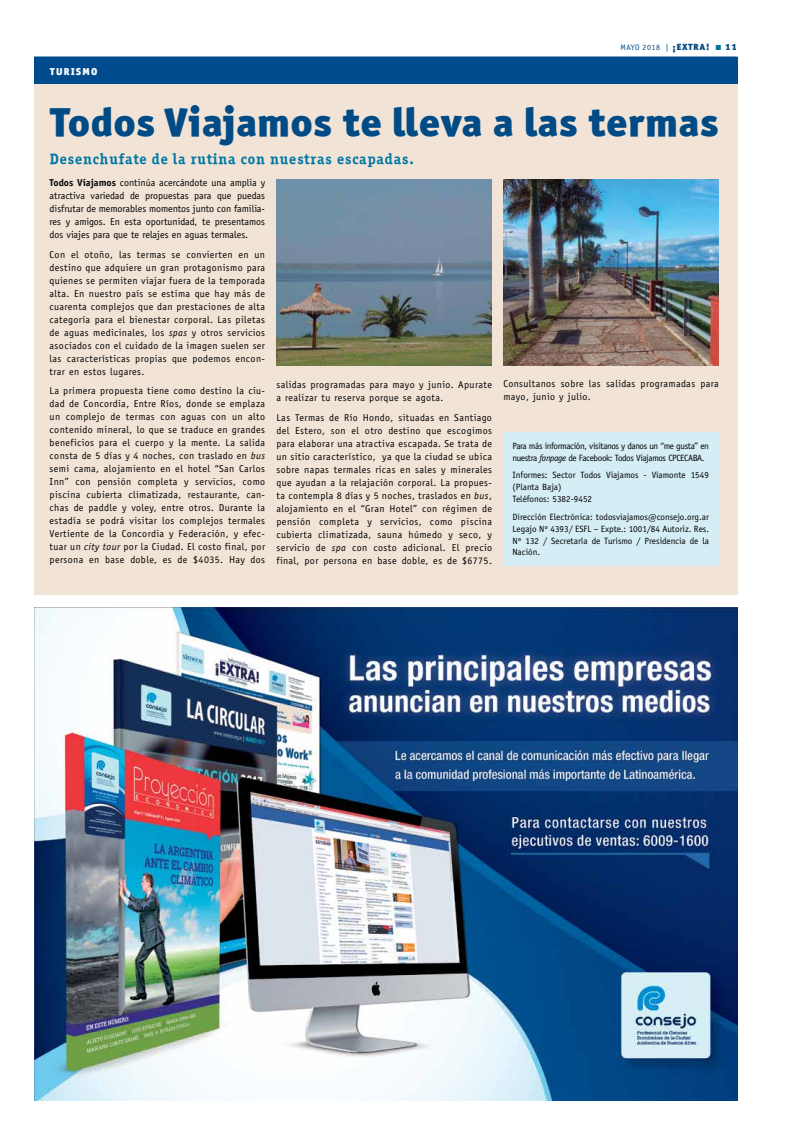
<style>
.page{position:relative;width:794px;height:1134px;background:#fff}
.page>*{position:absolute;margin:0;border:0;box-sizing:border-box;transform-origin:0 0}
.t1{font:40.5px "Officina San Blk OSITCTT Black";letter-spacing:.01em;color:#004b85}
.t2{font:700 15px "Officina Serif";letter-spacing:.06em;color:#0076a3}
.t3{font:10px/13px "Officina Sans";letter-spacing:.04em;color:#000;text-align:justify}
.t4{font:900 10px "Officina San ITC";color:#fff}
.t5{font:9.1px/11.9px "Officina Sans";letter-spacing:-.02em;color:#000;text-align:justify}
.t6{font:9.1px/11.9px "Officina Sans";letter-spacing:-.04em;color:#000}
.t7{font:9.1px/11.9px "Officina Sans";color:#000}
.t8{font:900 9px "Officina San ITC";color:#004780}
.t9{font:8px "Officina San ITC";letter-spacing:.06em;color:#004b85}
.s1{font-size:9px;color:#0076a3}
.s2{font-weight:900;font-size:9px;color:#004780}
.s3{font-weight:700}
.s4{font-style:italic}
</style>
<div class="page">
<div style="left:34px;top:81px;width:703px;height:513px;background:#f1e4d7"></div>
<div style="left:503px;top:432px;width:216px;height:134px;background:#d5eef6"></div>
<img style="left:34px;top:608px;width:703px;height:492px">
<div style="left:34px;top:57px;width:703px;height:27px;background:#004b8d"></div>
<img style="left:276px;top:179px;width:215px;height:186px">
<img style="left:504px;top:179px;width:215px;height:186px">
<p class="t4" style="left:50px;top:65px;width:48px">TURISMO</p>
<p class="t9" style="left:620px;top:43px;width:90px">mAYO 2018 <span class="s1">|</span> <span class="s2">¡EXTRA!</span></p>
<p class="t8" style="left:725px;top:41px;width:13px">11</p>
<h1 class="t1" style="left:50px;top:95px;width:670px">Todos Viajamos te lleva a las termas</h1>
<h2 class="t2" style="left:50px;top:150px;width:366px">Desenchufate de la rutina con nuestras escapadas.</h2>
<p class="t3" style="left:50px;top:177px;width:217px"><span class="s3">Todos Viajamos</span> continúa acercándote una amplia y atractiva variedad de propuestas para que puedas disfrutar de memorables momentos junto con familia&shy;res y amigos. En esta oportunidad, te presentamos dos viajes para que te relajes en aguas termales.</p>
<p class="t3" style="left:50px;top:248px;width:217px">Con el otoño, las termas se convierten en un destino que adquiere un gran protagonismo para quienes se permiten viajar fuera de la temporada alta. En nuestro país se estima que hay más de cuarenta complejos que dan prestaciones de alta categoría para el bienestar corporal. Las piletas de aguas medicinales, los <span class="s4">spas</span> y otros servicios asociados con el cuidado de la imagen suelen ser las características propias que podemos encon&shy;trar en estos lugares.</p>
<p class="t3" style="left:50px;top:384px;width:217px">La primera propuesta tiene como destino la ciu&shy;dad de Concordia, Entre Ríos, donde se emplaza un complejo de termas con aguas con un alto contenido mineral, lo que se traduce en grandes beneficios para el cuerpo y la mente. La salida consta de 5 días y 4 noches, con traslado en <span class="s4">bus </span>semi cama, alojamiento en el hotel “San Carlos Inn” con pensión completa y servicios, como piscina cubierta climatizada, restaurante, can&shy;chas de paddle y voley, entre otros. Durante la estadía se podrá visitar los complejos termales Vertiente de la Concordia y Federación, y efec&shy;tuar un <span class="s4">city tour</span> por la Ciudad. El costo final, por persona en base doble, es de $4035. Hay dos</p>
<p class="t3" style="left:276px;top:378px;width:217px">salidas programadas para mayo y junio. Apurate a realizar tu reserva porque se agota.</p>
<p class="t3" style="left:276px;top:411px;width:217px">Las Termas de Río Hondo, situadas en Santiago del Estero, son el otro destino que escogimos para elaborar una atractiva escapada. Se trata de un sitio característico, ya que la ciudad se ubica sobre napas termales ricas en sales y minerales que ayudan a la relajación corporal. La propues&shy;ta contempla 8 días y 5 noches, traslados en <span class="s4">bus</span>, alojamiento en el “Gran Hotel” con régimen de pensión completa y servicios, como piscina cubierta climatizada, sauna húmedo y seco, y servicio de <span class="s4">spa</span> con costo adicional. El precio final, por persona en base doble, es de $6775.</p>
<p class="t3" style="left:503px;top:377px;width:217px">Consultanos sobre las salidas programadas para mayo, junio y julio.</p>
<p class="t6" style="left:512px;top:440px;width:198px">Para más información, visitanos y danos un “me gusta” en nuestra <span class="s4">fanpage</span> de Facebook: Todos Viajamos CPCECABA.</p>
<p class="t7" style="left:512px;top:469px;width:198px">Informes: Sector Todos Viajamos - Viamonte 1549 (Planta Baja)<br>Teléfonos: 5382-9452</p>
<p class="t5" style="left:512px;top:511px;width:198px">Dirección Electrónica: todosviajamos@consejo.org.ar Legajo Nº 4393/ ESFL – Expte.: 1001/84 Autoriz. Res.<br>Nº 132 / Secretaría de Turismo / Presidencia de la Nación.</p>
</div>
